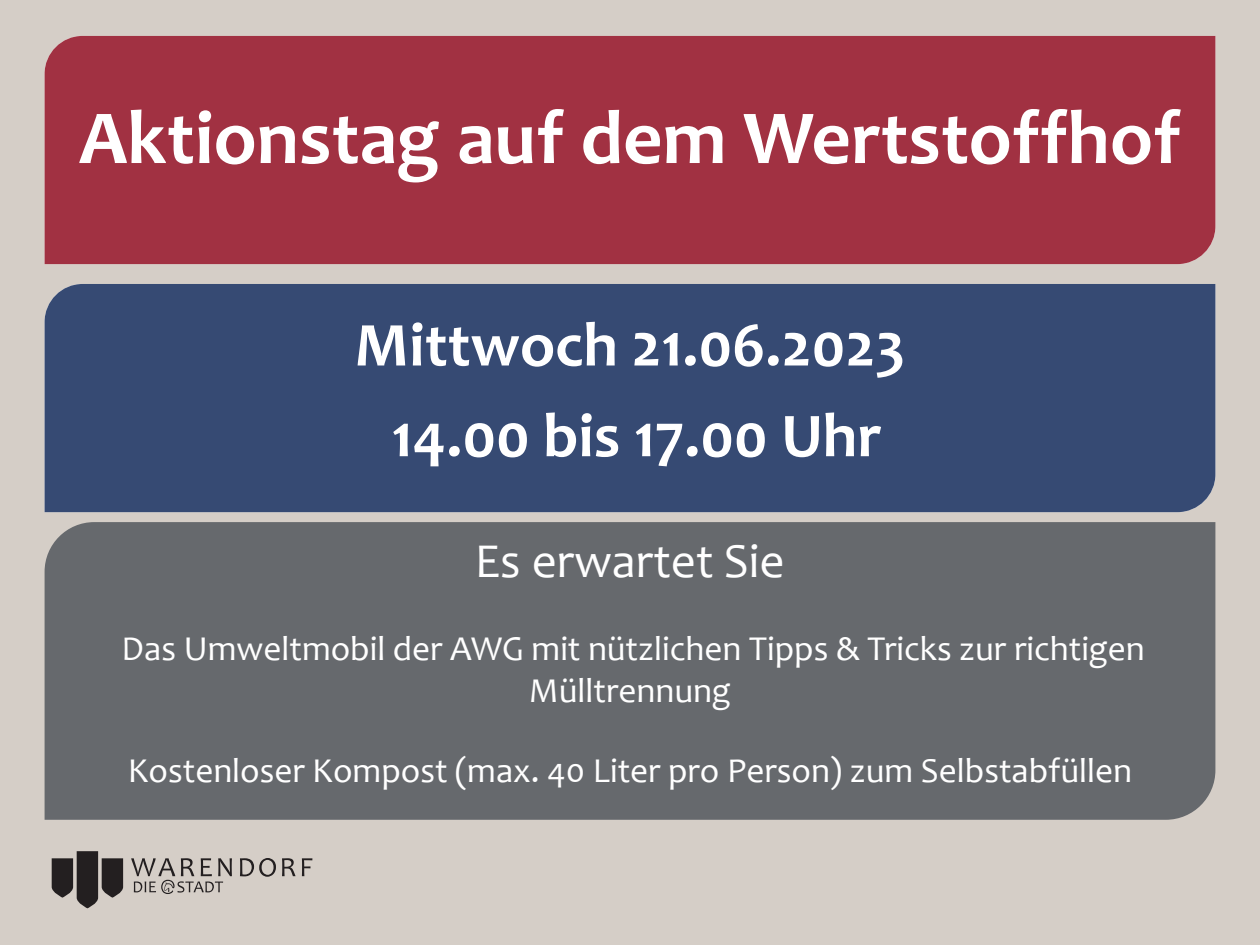
<style>
.page{position:relative;width:1260px;height:945px;background:#d5cec7}
.page>*{position:absolute;margin:0;border:0;box-sizing:border-box;transform-origin:0 0}
.t1{font:700 77px "Candara";color:#fff}
.t2{font:700 63px/90.6px "Candara";color:#fff;text-align:center}
.t3{font:49px "Candara";color:#fff}
.t4{font:35px/42px "Candara";color:#fff;text-align:center}
</style>
<div class="page">
<div style="left:45px;top:522px;width:1170px;height:298px;background:#66696d"></div>
<div style="left:45px;top:36px;width:1170px;height:228px;background:#a13142"></div>
<div style="left:45px;top:284px;width:1170px;height:228px;background:#364a73"></div>
<svg style="left:302px;top:858px;width:10px;height:18px"></svg>
<svg style="left:240px;top:858px;width:36px;height:19px"></svg>
<svg style="left:282px;top:858px;width:14px;height:18px"></svg>
<svg style="left:52px;top:851px;width:71px;height:57px;background:#605b59"></svg>
<svg style="left:131px;top:858px;width:101px;height:36px;background:#aca6a1"></svg>
<h1 class="t1" style="left:79px;top:90px;width:1104px">Aktionstag auf dem Wertstoffhof</h1>
<h2 class="t2" style="left:355px;top:299px;width:552px">Mittwoch 21.06.2023<br>14.00 bis 17.00 Uhr</h2>
<h3 class="t3" style="left:475px;top:530px;width:311px">Es erwartet Sie</h3>
<p class="t4" style="left:122px;top:628px;width:1025px">Das Umweltmobil der AWG mit nützlichen Tipps &amp; Tricks zur richtigen<br>Mülltrennung</p>
<p class="t4" style="left:128px;top:749px;width:1006px">Kostenloser Kompost (max. 40 Liter pro Person) zum Selbstabfüllen</p>
</div>
